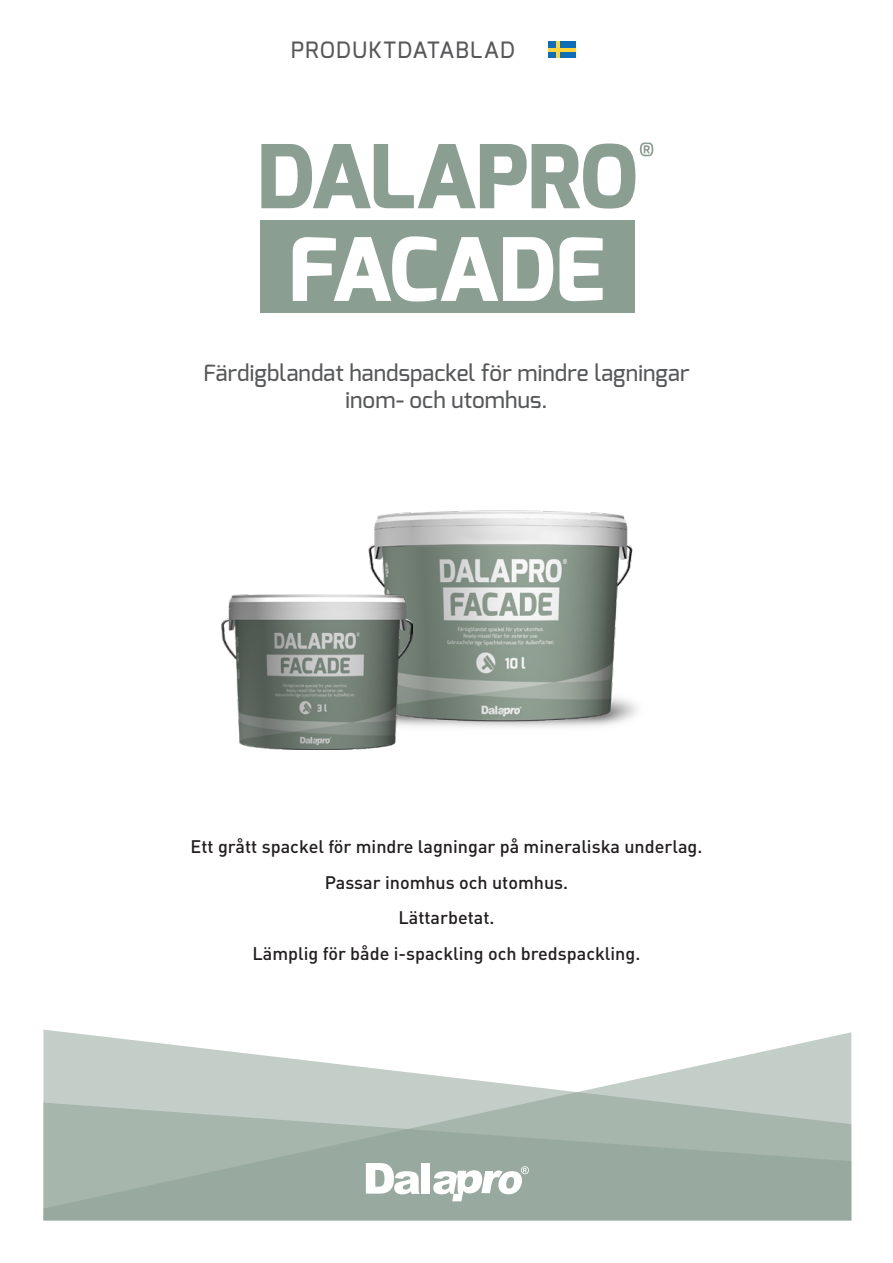
<style>
.page{position:relative;width:893px;height:1263px;background:#fff}
.page>*{position:absolute;margin:0;border:0;box-sizing:border-box;transform-origin:0 0}
.t1{font:800 87.15px "Exo";letter-spacing:-.015em;color:#fff}
.t2{font:500 22.5px/27px "Exo";letter-spacing:.005em;color:#57585a;text-align:center}
.t3{font:500 22.5px "Exo";letter-spacing:.05em;color:#57585a}
.t4{font:500 18px "DIN Pro";color:#231f20}
</style>
<div class="page">
<div style="left:548px;top:41px;width:27px;height:16px;background:#0f6eb8"></div>
<hr style="left:556px;top:41px;width:4px;height:16px;background:#ffd53e">
<hr style="left:548px;top:48px;width:27px;height:3px;background:#ffd53e">
<svg style="left:43px;top:1029px;width:808px;height:73px;fill:#c4cec8"></svg>
<svg style="left:43px;top:1102px;width:808px;height:118px;background:#a2b2a8"></svg>
<svg style="left:366px;top:1163px;width:54px;height:31px"></svg>
<div style="left:422px;top:1163px;width:8px;height:31px;background:#fff"></div>
<svg style="left:433px;top:1166px;width:96px;height:35px"></svg>
<div style="left:260px;top:220px;width:375px;height:93px;background:#8a9e92"></div>
<img style="left:368px;top:510px;width:269px;height:217px">
<img style="left:221px;top:594px;width:191px;height:156px">
<svg style="left:261px;top:143px;width:392px;height:66px"></svg>
<p class="t3" style="left:291px;top:35px;width:225px">PRODUKTDATABLAD</p>
<p class="t1" style="left:288px;top:214px;width:318px">FACADE</p>
<p class="t2" style="left:203px;top:359px;width:488px">Färdigblandat handspackel för mindre lagningar inom- och utomhus.</p>
<p class="t4" style="left:191px;top:834px;width:513px">Ett grått spackel för mindre lagningar på mineraliska underlag.</p>
<p class="t4" style="left:325px;top:870px;width:245px">Passar inomhus och utomhus.</p>
<p class="t4" style="left:398px;top:905px;width:98px">Lättarbetat.</p>
<p class="t4" style="left:253px;top:941px;width:389px">Lämplig för både i-spackling och bredspackling.</p>
</div>
